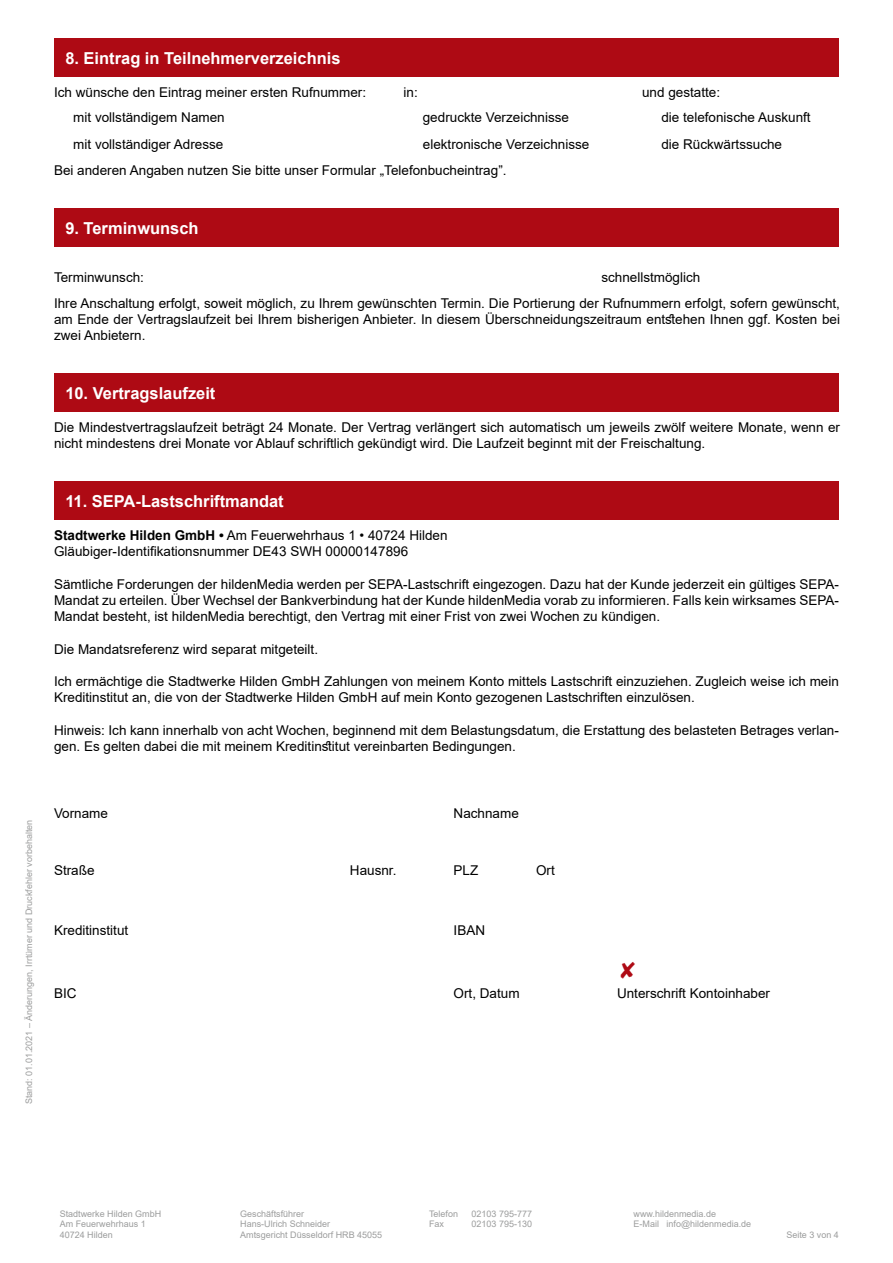
<style>
.page{position:relative;width:893px;height:1263px;background:#fff}
.page>*{position:absolute;margin:0;border:0;box-sizing:border-box;transform-origin:0 0}
.t1{font:700 16.5px "Arial";color:#fff}
.t2{font:13.5px/16.2px "Arial";color:#000}
.t3{font:9px/10.4px "Arial";color:#9c9d9d}
.s1{font-weight:700}
</style>
<div class="page">
<div style="left:54px;top:373px;width:785px;height:39px;background:#ae0a14"></div>
<div style="left:54px;top:208px;width:785px;height:39px;background:#ae0a14"></div>
<div style="left:54px;top:38px;width:785px;height:39px;background:#ae0a14"></div>
<div style="left:54px;top:481px;width:785px;height:39px;background:#ae0a14"></div>
<p class="t1" style="left:65px;top:46px;width:277px">8. Eintrag in Teilnehmerverzeichnis</p>
<p class="t2" style="left:54px;top:84px;width:314px">Ich wünsche den Eintrag meiner ersten Rufnummer:</p>
<p class="t2" style="left:404px;top:84px;width:16px">in:</p>
<p class="t2" style="left:642px;top:84px;width:80px">und gestatte:</p>
<p class="t2" style="left:73px;top:109px;width:153px">mit vollständigem Namen</p>
<p class="t2" style="left:423px;top:109px;width:148px">gedruckte Verzeichnisse</p>
<p class="t2" style="left:661px;top:109px;width:151px">die telefonische Auskunft</p>
<p class="t2" style="left:73px;top:136px;width:152px">mit vollständiger Adresse</p>
<p class="t2" style="left:423px;top:136px;width:168px">elektronische Verzeichnisse</p>
<p class="t2" style="left:661px;top:136px;width:122px">die Rückwärtssuche</p>
<p class="t2" style="left:54px;top:162px;width:454px">Bei anderen Angaben nutzen Sie bitte unser Formular „Telefonbucheintrag”.</p>
<p class="t1" style="left:65px;top:216px;width:135px">9. Terminwunsch</p>
<p class="t2" style="left:54px;top:269px;width:92px">Terminwunsch:</p>
<p class="t2" style="left:54px;top:264px;width:787px;line-height:26.2px;text-indent:547px">schnellstmöglich<br>Ihre Anschaltung erfolgt, soweit möglich, zu Ihrem gewünschten Termin. Die Portierung der Rufnummern erfolgt, sofern gewünscht,</p>
<p class="t2" style="left:54px;top:311px;width:788px">am Ende der Vertragslaufzeit bei Ihrem bisherigen Anbieter. In diesem Überschneidungszeitraum entstehen Ihnen ggf. Kosten bei zwei Anbietern.</p>
<p class="t1" style="left:65px;top:381px;width:152px">10. Vertragslaufzeit</p>
<p class="t2" style="left:54px;top:419px;width:788px">Die Mindestvertragslaufzeit beträgt 24 Monate. Der Vertrag verlängert sich automatisch um jeweils zwölf weitere Monate, wenn er nicht mindestens drei Monate vor Ablauf schriftlich gekündigt wird. Die Laufzeit beginnt mit der Freischaltung.</p>
<p class="t1" style="left:65px;top:489px;width:220px">11. SEPA-Lastschriftmandat</p>
<p class="t2" style="left:54px;top:527px;width:395px"><span class="s1">Stadtwerke Hilden GmbH •</span> Am Feuerwehrhaus 1 • 40724 Hilden<br>Gläubiger-Identifikationsnummer DE43 SWH 00000147896</p>
<p class="t2" style="left:54px;top:576px;width:786px;text-align:justify">Sämtliche Forderungen der hildenMedia werden per SEPA-Lastschrift eingezogen. Dazu hat der Kunde jederzeit ein gültiges SEPA-Mandat zu erteilen. Über Wechsel der Bankverbindung hat der Kunde hildenMedia vorab zu informieren. Falls kein wirksames SEPA-Mandat besteht, ist hildenMedia berechtigt, den Vertrag mit einer Frist von zwei Wochen zu kündigen.</p>
<p class="t2" style="left:54px;top:641px;width:266px">Die Mandatsreferenz wird separat mitgeteilt.</p>
<p class="t2" style="left:54px;top:673px;width:786px">Ich ermächtige die Stadtwerke Hilden GmbH Zahlungen von meinem Konto mittels Lastschrift einzuziehen. Zugleich weise ich mein<br>Kreditinstitut an, die von der Stadtwerke Hilden GmbH auf mein Konto gezogenen Lastschriften einzulösen.</p>
<p class="t2" style="left:54px;top:722px;width:786px">Hinweis: Ich kann innerhalb von acht Wochen, beginnend mit dem Belastungsdatum, die Erstattung des belasteten Betrages verlan&shy;gen. Es gelten dabei die mit meinem Kreditinstitut vereinbarten Bedingungen.</p>
<p class="t3" style="left:24px;top:1104px;width:286px;rotate:-90deg">Stand: 01.01.2021 – Änderungen, Irrtümer und Druckfehler vorbehalten</p>
<p class="t2" style="left:54px;top:805px;width:56px">Vorname</p>
<p class="t2" style="left:454px;top:805px;width:67px">Nachname</p>
<p class="t2" style="left:54px;top:862px;width:42px">Straße</p>
<p class="t2" style="left:454px;top:862px;width:26px">PLZ</p>
<p class="t2" style="left:350px;top:862px;width:48px">Hausnr.</p>
<p class="t2" style="left:536px;top:862px;width:20px">Ort</p>
<p class="t2" style="left:54px;top:922px;width:76px">Kreditinstitut</p>
<p class="t2" style="left:454px;top:922px;width:33px">IBAN</p>
<p class="t2" style="left:54px;top:985px;width:24px">BIC</p>
<p class="t2" style="left:454px;top:985px;width:68px">Ort, Datum</p>
<p class="t2" style="left:617px;top:985px;width:155px">Unterschrift Kontoinhaber</p>
<p class="t3" style="left:60px;top:1208px;width:103px">Stadtwerke Hilden GmbH<br>Am Feuerwehrhaus 1<br>40724 Hilden</p>
<p class="t3" style="left:240px;top:1208px;width:144px">Geschäftsführer<br>Hans-Ulrich Schneider<br>Amtsgericht Düsseldorf HRB 45055</p>
<p class="t3" style="left:429px;top:1208px;width:31px">Telefon</p>
<p class="t3" style="left:472px;top:1208px;width:62px">02103 795-777</p>
<p class="t3" style="left:429px;top:1219px;width:17px">Fax</p>
<p class="t3" style="left:472px;top:1219px;width:62px">02103 795-130</p>
<p class="t3" style="left:634px;top:1208px;width:119px">www.hildenmedia.de<br>E-Mail info@hildenmedia.de</p>
<p class="t3" style="left:786px;top:1229px;width:54px">Seite 3 von 4</p>
</div>
